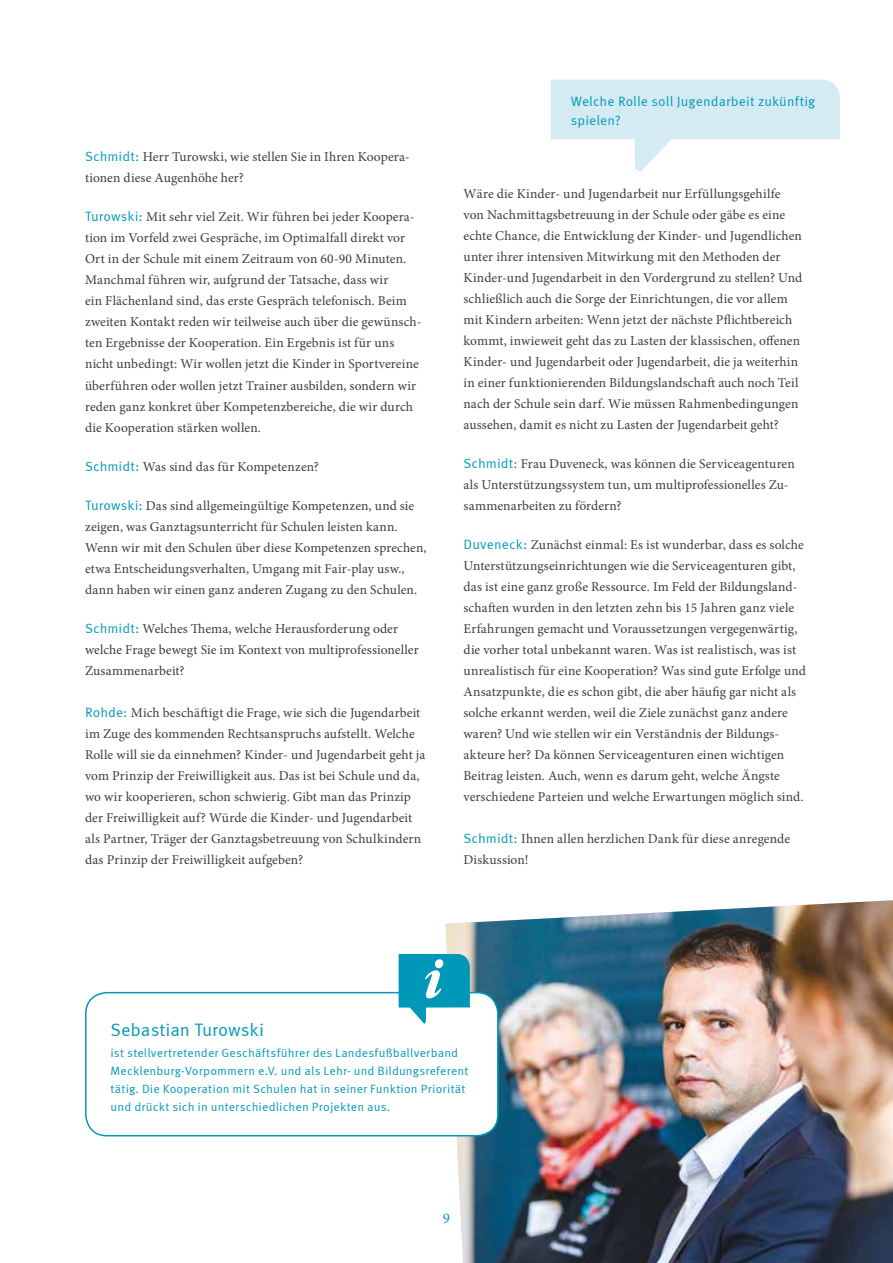
<style>
.page{position:relative;width:893px;height:1263px;background:#fff}
.page>*{position:absolute;margin:0;border:0;box-sizing:border-box;transform-origin:0 0}
.t1{font:18px "Meta Correspondence";letter-spacing:-.005em;color:#0098b9}
.t2{font:15px "Minion Pro";color:#0098b9}
.t3{font:13.5px/21px "Minion Pro";letter-spacing:.005em;color:#3c3c3b}
.t4{font:13.5px/19.5px "Meta Correspondence";letter-spacing:.005em;color:#0098b9}
.t5{font:12px/18px "Meta Correspondence";letter-spacing:.01em;color:#0098b9}
.s1{font-family:"Meta Correspondence";color:#0098b9}
</style>
<div class="page">
<svg style="left:551px;top:80px;width:289px;height:92px"></svg>
<img style="left:445px;top:900px;width:448px;height:363px">
<div style="left:86px;top:993px;width:412px;height:143px;background:#fff;border-radius:21px"></div>
<div style="left:85px;top:992px;width:414px;height:144px;border:2px solid #0098b9;border-radius:21px"></div>
<svg style="left:399px;top:954px;width:71px;height:70px"></svg>
<div style="left:435px;top:959px;width:8px;height:9px;background:#fff;border-radius:50%"></div>
<p class="t3" style="left:85px;top:147px;width:326px"><span class="s1">Schmidt:</span> Herr Turowski, wie stellen Sie in Ihren Koopera&shy;tionen diese Augenhöhe her?</p>
<p class="t3" style="left:85px;top:207px;width:338px"><span class="s1">Turowski:</span> Mit sehr viel Zeit. Wir führen bei jeder Koopera&shy;tion im Vorfeld zwei Gespräche, im Optimalfall direkt vor Ort in der Schule mit einem Zeitraum von 60-90 Minuten.<br>Manchmal führen wir, aufgrund der Tatsache, dass wir<br>ein Flächenland sind, das erste Gespräch telefonisch. Beim zweiten Kontakt reden wir teilweise auch über die gewünsch&shy;ten Ergebnisse der Kooperation. Ein Ergebnis ist für uns nicht unbedingt: Wir wollen jetzt die Kinder in Sportvereine überführen oder wollen jetzt Trainer ausbilden, sondern wir reden ganz konkret über Kompetenzbereiche, die wir durch die Kooperation stärken wollen.</p>
<p class="t3" style="left:85px;top:456px;width:236px"><span class="s1">Schmidt:</span> Was sind das für Kompetenzen?</p>
<p class="t3" style="left:85px;top:495px;width:343px"><span class="s1">Turowski:</span> Das sind allgemeingültige Kompetenzen, und sie zeigen, was Ganztagsunterricht für Schulen leisten kann.<br>Wenn wir mit den Schulen über diese Kompetenzen sprechen, etwa Entscheidungsverhalten, Umgang mit Fair-play usw., dann haben wir einen ganz anderen Zugang zu den Schulen.</p>
<p class="t3" style="left:85px;top:618px;width:335px"><span class="s1">Schmidt:</span> Welches Thema, welche Herausforderung oder welche Frage bewegt Sie im Kontext von multiprofessioneller<br>Zusammenarbeit?</p>
<p class="t3" style="left:85px;top:702px;width:342px"><span class="s1">Rohde:</span> Mich beschäftigt die Frage, wie sich die Jugendarbeit im Zuge des kommenden Rechtsanspruchs aufstellt. Welche Rolle will sie da einnehmen? Kinder- und Jugendarbeit geht ja vom Prinzip der Freiwilligkeit aus. Das ist bei Schule und da, wo wir kooperieren, schon schwierig. Gibt man das Prinzip der Freiwilligkeit auf? Würde die Kinder- und Jugendarbeit als Partner, Träger der Ganztagsbetreuung von Schulkindern das Prinzip der Freiwilligkeit aufgeben?</p>
<p class="t4" style="left:571px;top:91px;width:246px">Welche Rolle soll Jugendarbeit zukünftig spielen?</p>
<p class="t3" style="left:463px;top:183px;width:340px">Wäre die Kinder- und Jugendarbeit nur Erfüllungsgehilfe von Nachmittagsbetreuung in der Schule oder gäbe es eine echte Chance, die Entwicklung der Kinder- und Jugendlichen unter ihrer intensiven Mitwirkung mit den Methoden der Kinder-und Jugendarbeit in den Vordergrund zu stellen? Und schließlich auch die Sorge der Einrichtungen, die vor allem mit Kindern arbeiten: Wenn jetzt der nächste Pflichtbereich kommt, inwieweit geht das zu Lasten der klassischen, offenen Kinder- und Jugendarbeit oder Jugendarbeit, die ja weiterhin in einer funktionierenden Bildungslandschaft auch noch Teil nach der Schule sein darf. Wie müssen Rahmenbedingungen aussehen, damit es nicht zu Lasten der Jugendarbeit geht?</p>
<p class="t3" style="left:463px;top:453px;width:333px"><span class="s1">Schmidt:</span> Frau Duveneck, was können die Serviceagenturen als Unterstützungssystem tun, um multiprofessionelles Zu&shy;sammenarbeiten zu fördern?</p>
<p class="t3" style="left:463px;top:534px;width:344px"><span class="s1">Duveneck:</span> Zunächst einmal: Es ist wunderbar, dass es solche Unterstützungseinrichtungen wie die Serviceagenturen gibt, das ist eine ganz große Ressource. Im Feld der Bildungsland&shy;schaften wurden in den letzten zehn bis 15 Jahren ganz viele Erfahrungen gemacht und Voraussetzungen vergegenwärtig, die vorher total unbekannt waren. Was ist realistisch, was ist unrealistisch für eine Kooperation? Was sind gute Erfolge und Ansatzpunkte, die es schon gibt, die aber häufig gar nicht als solche erkannt werden, weil die Ziele zunächst ganz andere waren? Und wie stellen wir ein Verständnis der Bildungs&shy;akteure her? Da können Serviceagenturen einen wichtigen Beitrag leisten. Auch, wenn es darum geht, welche Ängste verschiedene Parteien und welche Erwartungen möglich sind.</p>
<p class="t3" style="left:463px;top:829px;width:328px"><span class="s1">Schmidt:</span> Ihnen allen herzlichen Dank für diese anregende<br>Diskussion!</p>
<h1 class="t1" style="left:111px;top:1019px;width:155px">Sebastian Turowski</h1>
<p class="t5" style="left:111px;top:1043px;width:359px">ist stellvertretender Geschäftsführer des Landesfußballverband Mecklenburg-Vorpommern e.V. und als Lehr- und Bildungsreferent tätig. Die Kooperation mit Schulen hat in seiner Funktion Priorität und drückt sich in unterschiedlichen Projekten aus.</p>
<p class="t2" style="left:443px;top:1208px;width:9px">9</p>
</div>
